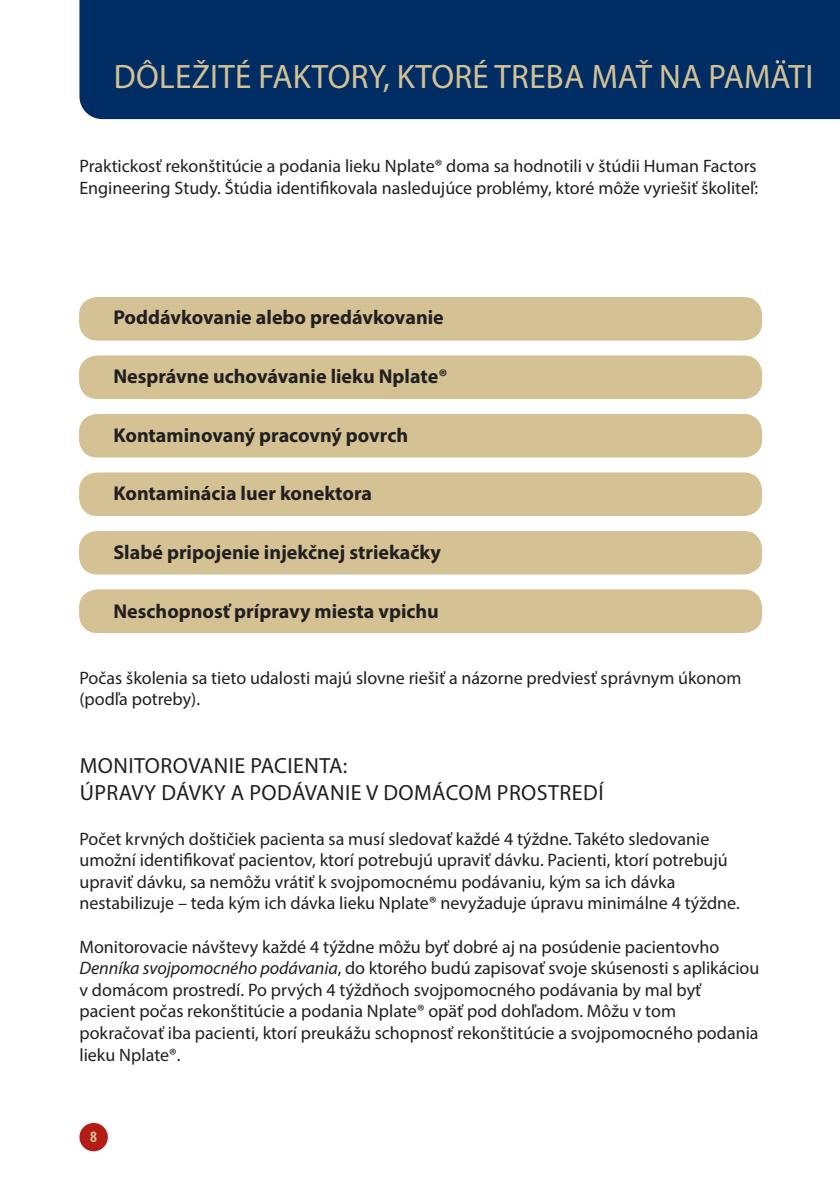
<style>
.page{position:relative;width:840px;height:1191px;background:#fff}
.page>*{position:absolute;margin:0;border:0;box-sizing:border-box;transform-origin:0 0}
.t1{font:34px "Myriad Pro";letter-spacing:.01em;color:#d4c194}
.t2{font:22px/26.4px "Myriad Pro";letter-spacing:.02em;color:#231f20}
.t3{font:700 20px "Myriad Pro";color:#231f20}
.t4{font:18px/21.6px "Myriad Pro";color:#231f20}
.t5{font:700 condensed 16px "Myriad Pro";color:#d4c194}
.s1{font-style:italic}
</style>
<div class="page">
<div style="left:79px;top:1123px;width:29px;height:28px;background:#b41d15;border-radius:50%"></div>
<div style="left:79px;top:0;width:760px;height:119px;background:#002e64"></div>
<div style="left:79px;top:297px;width:682px;height:43px;background:#d4c194;border-radius:18px"></div>
<div style="left:79px;top:355px;width:682px;height:44px;background:#d4c194;border-radius:18px"></div>
<div style="left:79px;top:414px;width:682px;height:43px;background:#d4c194;border-radius:18px"></div>
<div style="left:79px;top:472px;width:682px;height:44px;background:#d4c194;border-radius:18px"></div>
<div style="left:79px;top:531px;width:682px;height:43px;background:#d4c194;border-radius:18px"></div>
<div style="left:79px;top:589px;width:682px;height:44px;background:#d4c194;border-radius:18px"></div>
<h1 class="t1" style="left:114px;top:64px;width:700px">DÔLEŽITÉ FAKTORY, KTORÉ TREBA MAŤ NA PAMÄTI</h1>
<p class="t4" style="left:79px;top:157px;width:680px">Praktickosť rekonštitúcie a podania lieku Nplate® doma sa hodnotili v štúdii Human Factors<br>Engineering Study. Štúdia identifikovala nasledujúce problémy, ktoré môže vyriešiť školiteľ:</p>
<p class="t3" style="left:113px;top:309px;width:331px">Poddávkovanie alebo predávkovanie</p>
<p class="t3" style="left:113px;top:368px;width:335px">Nesprávne uchovávanie lieku Nplate®</p>
<p class="t3" style="left:113px;top:427px;width:296px">Kontaminovaný pracovný povrch</p>
<p class="t3" style="left:113px;top:486px;width:260px">Kontaminácia luer konektora</p>
<p class="t3" style="left:113px;top:545px;width:329px">Slabé pripojenie injekčnej striekačky</p>
<p class="t3" style="left:113px;top:603px;width:327px">Neschopnosť prípravy miesta vpichu</p>
<p class="t4" style="left:79px;top:668px;width:663px">Počas školenia sa tieto udalosti majú slovne riešiť a názorne predviesť správnym úkonom (podľa potreby).</p>
<p class="t2" style="left:80px;top:754px;width:525px">MONITOROVANIE PACIENTA:<br>ÚPRAVY DÁVKY A PODÁVANIE V DOMÁCOM PROSTREDÍ</p>
<p class="t4" style="left:79px;top:829px;width:661px">Počet krvných doštičiek pacienta sa musí sledovať každé 4 týždne. Takéto sledovanie umožní identifikovať pacientov, ktorí potrebujú upraviť dávku. Pacienti, ktorí potrebujú upraviť dávku, sa nemôžu vrátiť k svojpomocnému podávaniu, kým sa ich dávka nestabilizuje – teda kým ich dávka lieku Nplate® nevyžaduje úpravu minimálne 4 týždne.</p>
<p class="t4" style="left:79px;top:937px;width:681px">Monitorovacie návštevy každé 4 týždne môžu byť dobré aj na posúdenie pacientovho <span class="s1">Denníka svojpomocného podávania</span>, do ktorého budú zapisovať svoje skúsenosti s aplikáciou v domácom prostredí. Po prvých 4 týždňoch svojpomocného podávania by mal byť pacient počas rekonštitúcie a podania Nplate® opäť pod dohľadom. Môžu v tom pokračovať iba pacienti, ktorí preukážu schopnosť rekonštitúcie a svojpomocného podania lieku Nplate®.</p>
<p class="t5" style="left:90px;top:1127px;width:8px">8</p>
</div>
